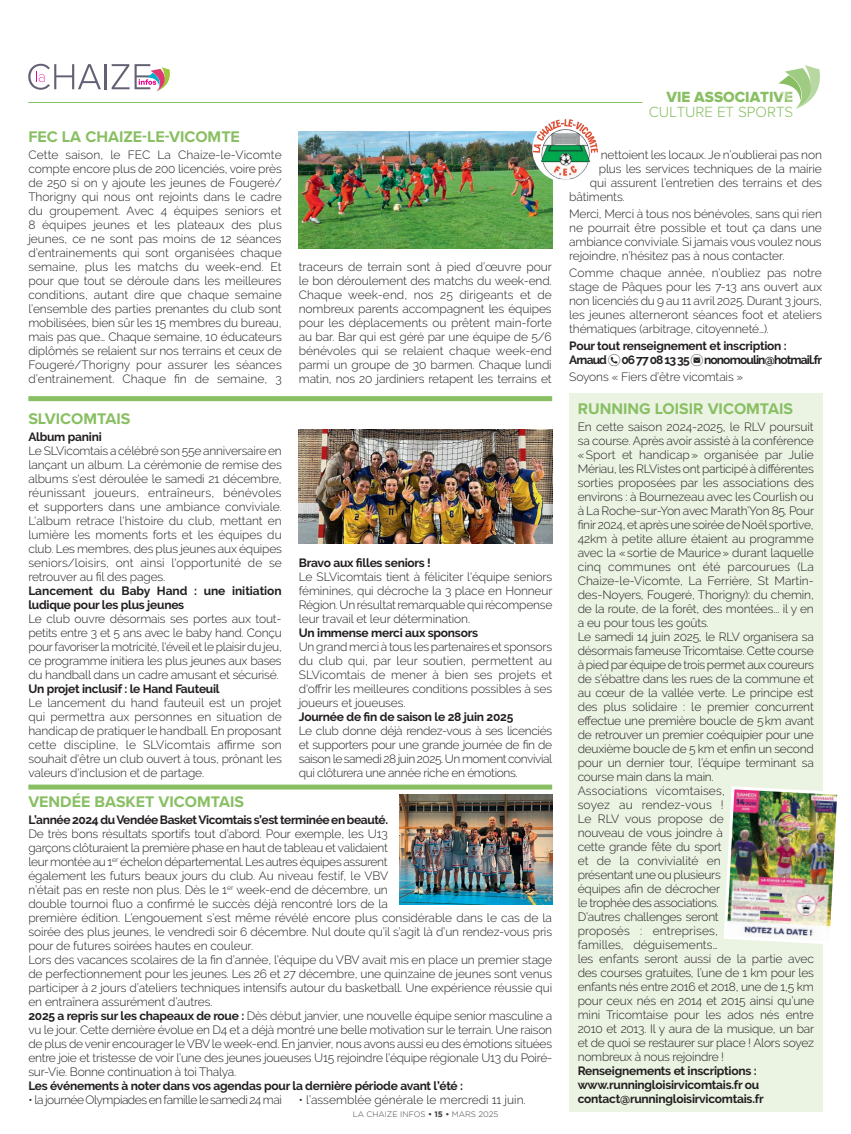
<style>
.page{position:relative;width:851px;height:1134px;background:#fff}
.page>*{position:absolute;margin:0;border:0;box-sizing:border-box;transform-origin:0 0}
.t1{font:700 16px "Proxima Nova";color:#89bf63}
.t2{font:300 15.3px "Proxima Nova A";color:#89bf63}
.t3{font:15.3px "Proxima Nova Extrabld";color:#89bf63}
.t4{font:300 12px/14px "Raleway";letter-spacing:-.015em;color:#231f20;text-align:justify}
.t5{font:700 12px/14px "Raleway";letter-spacing:-.02em;color:#231f20}
.t6{font:300 12px "Raleway";letter-spacing:-.04em;color:#231f20}
.t7{font:300 8px "Gotham";color:#3d3f40}
.s1{font-weight:700}
.s2{font-family:"typeecon";font-weight:400}
</style>
<div class="page">
<div style="left:28px;top:396px;width:524px;height:5px;background:#89bf63"></div>
<div style="left:28px;top:784px;width:524px;height:5px;background:#89bf63"></div>
<img style="left:299px;top:132px;width:253px;height:117px">
<img style="left:532px;top:119px;width:66px;height:60px">
<img style="left:299px;top:429px;width:253px;height:114px">
<div style="left:569px;top:393px;width:253px;height:718px;background:#ebf3e3"></div>
<img style="left:724px;top:785px;width:114px;height:161px">
<img style="left:399px;top:794px;width:153px;height:110px">
<hr style="left:28px;top:102px;width:614px;height:1px;background:#89bf63">
<svg style="left:778px;top:65px;width:42px;height:44px"></svg>
<hr style="left:104px;top:64px;width:3px;height:25px;background:#616173">
<svg style="left:28px;top:64px;width:73px;height:26px"></svg>
<svg style="left:112px;top:64px;width:58px;height:27px"></svg>
<h1 class="t1" style="left:28px;top:125px;width:213px">FEC LA CHAIZE-LE-VICOMTE</h1>
<p class="t4" style="left:28px;top:148px;width:255px">Cette saison, le FEC La Chaize-le-Vicomte compte encore plus de 200 licenciés, voire près de 250 si on y ajoute les jeunes de Fougeré/ Thorigny qui nous ont rejoints dans le cadre du groupement. Avec 4 équipes seniors et 8 équipes jeunes et les plateaux des plus jeunes, ce ne sont pas moins de 12 séances d’entrainements qui sont organisées chaque semaine, plus les matchs du week-end. Et pour que tout se déroule dans les meilleures conditions, autant dire que chaque semaine l’ensemble des parties prenantes du club sont mobilisées, bien sûr les 15 membres du bureau, mais pas que… Chaque semaine, 10 éducateurs diplômés se relaient sur nos terrains et ceux de Fougeré/Thorigny pour assurer les séances d’entrainement. Chaque fin de semaine, 3</p>
<h1 class="t1" style="left:28px;top:406px;width:103px">SLVICOMTAIS</h1>
<p class="t5" style="left:28px;top:429px;width:75px">Album panini</p>
<p class="t4" style="left:28px;top:443px;width:255px">Le SLVicomtais a célébré son 55e anniversaire en lançant un album. La cérémonie de remise des albums s'est déroulée le samedi 21 décembre, réunissant joueurs, entraîneurs, bénévoles et supporters dans une ambiance conviviale.<br>L'album retrace l'histoire du club, mettant en lumière les moments forts et les équipes du club. Les membres, des plus jeunes aux équipes seniors/loisirs, ont ainsi l'opportunité de se retrouver au fil des pages.</p>
<p class="t5" style="left:28px;top:583px;width:255px">Lancement du Baby Hand : une initiation ludique pour les plus jeunes</p>
<p class="t4" style="left:28px;top:611px;width:255px">Le club ouvre désormais ses portes aux tout&shy;petits entre 3 et 5 ans avec le baby hand. Conçu pour favoriser la motricité, l'éveil et le plaisir du jeu, ce programme initiera les plus jeunes aux bases du handball dans un cadre amusant et sécurisé.</p>
<p class="t5" style="left:28px;top:681px;width:193px">Un projet inclusif : le Hand Fauteuil</p>
<p class="t4" style="left:28px;top:695px;width:255px">Le lancement du hand fauteuil est un projet qui permettra aux personnes en situation de handicap de pratiquer le handball. En proposant cette discipline, le SLVicomtais affirme son souhait d'être un club ouvert à tous, prônant les valeurs d'inclusion et de partage.</p>
<p class="t4" style="left:299px;top:260px;width:255px">traceurs de terrain sont à pied d’œuvre pour le bon déroulement des matchs du week-end.<br>Chaque week-end, nos 25 dirigeants et de nombreux parents accompagnent les équipes pour les déplacements ou prêtent main-forte au bar. Bar qui est géré par une équipe de 5/6 bénévoles qui se relaient chaque week-end parmi un groupe de 30 barmen. Chaque lundi matin, nos 20 jardiniers retapent les terrains et</p>
<p class="t5" style="left:299px;top:555px;width:134px">Bravo aux filles seniors !</p>
<p class="t4" style="left:299px;top:569px;width:255px">Le SLVicomtais tient à féliciter l'équipe seniors féminines, qui décroche la 3 place en Honneur Région. Un résultat remarquable qui récompense leur travail et leur détermination.</p>
<p class="t5" style="left:299px;top:625px;width:181px">Un immense merci aux sponsors</p>
<p class="t4" style="left:299px;top:639px;width:255px">Un grand merci à tous les partenaires et sponsors du club qui, par leur soutien, permettent au SLVicomtais de mener à bien ses projets et d'offrir les meilleures conditions possibles à ses joueurs et joueuses.</p>
<p class="t5" style="left:299px;top:709px;width:216px">Journée de fin de saison le 28 juin 2025</p>
<p class="t4" style="left:299px;top:723px;width:255px">Le club donne déjà rendez-vous à ses licenciés et supporters pour une grande journée de fin de saison le samedi 28 juin 2025. Un moment convivial qui clôturera une année riche en émotions.</p>
<h1 class="t1" style="left:28px;top:790px;width:217px">VENDÉE BASKET VICOMTAIS</h1>
<p class="t5" style="left:28px;top:813px;width:361px">L’année 2024 du Vendée Basket Vicomtais s’est terminée en beauté.</p>
<p class="t4" style="left:28px;top:827px;width:525px;text-align:left">De très bons résultats sportifs tout d’abord. Pour exemple, les U13<br>garçons clôturaient la première phase en haut de tableau et validaient<br>leur montée au 1<sup>er</sup> échelon départemental. Les autres équipes assurent<br>également les futurs beaux jours du club. Au niveau festif, le VBV<br>n’était pas en reste non plus. Dès le 1<sup>er</sup> week-end de décembre, un<br>double tournoi fluo a confirmé le succès déjà rencontré lors de la<br>première édition. L’engouement s’est même révélé encore plus considérable dans le cas de la soirée des plus jeunes, le vendredi soir 6 décembre. Nul doute qu’il s’agit là d’un rendez-vous pris pour de futures soirées hautes en couleur.<br>Lors des vacances scolaires de la fin d’année, l’équipe du VBV avait mis en place un premier stage de perfectionnement pour les jeunes. Les 26 et 27 décembre, une quinzaine de jeunes sont venus participer à 2 jours d’ateliers techniques intensifs autour du basketball. Une expérience réussie qui en entraînera assurément d’autres.<br><span class="s1">2025 a repris sur les chapeaux de roue :</span> Dès début janvier, une nouvelle équipe senior masculine a vu le jour. Cette dernière évolue en D4 et a déjà montré une belle motivation sur le terrain. Une raison de plus de venir encourager le VBV le week-end. En janvier, nous avons aussi eu des émotions situées entre joie et tristesse de voir l’une des jeunes joueuses U15 rejoindre l’équipe régionale U13 du Poiré&shy;sur-Vie. Bonne continuation à toi Thalya.</p>
<p class="t5" style="left:28px;top:1079px;width:436px">Les événements à noter dans vos agendas pour la dernière période avant l’été :</p>
<p class="t6" style="left:28px;top:1093px;width:255px">• la journée Olympiades en famille le samedi 24 mai</p>
<p class="t4" style="left:299px;top:1093px;width:228px">• l’assemblée générale le mercredi 11 juin.</p>
<p class="t7" style="left:353px;top:1110px;width:147px">LA CHAIZE INFOS <span class="s1">• 15 •</span> MARS 2025</p>
<p class="t3" style="left:666px;top:89px;width:128px">VIE ASSOCIATIVE</p>
<p class="t2" style="left:648px;top:103px;width:146px">CULTURE ET SPORTS</p>
<p class="t4" style="left:600px;top:148px;width:223px">nettoient les locaux. Je n’oublierai pas non</p>
<p class="t4" style="left:598px;top:162px;width:224px">plus les services techniques de la mairie</p>
<p class="t4" style="left:589px;top:176px;width:233px">qui assurent l’entretien des terrains et des</p>
<p class="t4" style="left:569px;top:190px;width:57px">bâtiments.</p>
<p class="t4" style="left:569px;top:207px;width:254px">Merci, Merci à tous nos bénévoles, sans qui rien ne pourrait être possible et tout ça dans une ambiance conviviale. Si jamais vous voulez nous rejoindre, n’hésitez pas à nous contacter.</p>
<p class="t4" style="left:569px;top:266px;width:254px">Comme chaque année, n’oubliez pas notre stage de Pâques pour les 7-13 ans ouvert aux non licenciés du 9 au 11 avril 2025. Durant 3 jours, les jeunes alterneront séances foot et ateliers thématiques (arbitrage, citoyenneté…).</p>
<p class="t5" style="left:569px;top:339px;width:254px">Pour tout renseignement et inscription :<br>Arnaud <span class="s2">n</span> 06 77 08 13 35 <span class="s2">e</span> nonomoulin@hotmail.fr</p>
<p class="t4" style="left:569px;top:369px;width:175px">Soyons « Fiers d’être vicomtais »</p>
<h1 class="t1" style="left:577px;top:397px;width:217px">RUNNING LOISIR VICOMTAIS</h1>
<p class="t4" style="left:577px;top:420px;width:238px;text-align:left">En cette saison 2024-2025, le RLV poursuit sa course. Après avoir assisté à la conférence «Sport et handicap» organisée par Julie Mériau, les RLVistes ont participé à différentes sorties proposées par les associations des environs : à Bournezeau avec les Courlish ou à La Roche-sur-Yon avec Marath’Yon 85. Pour finir 2024, et après une soirée de Noël sportive, 42km à petite allure étaient au programme avec la «sortie de Maurice» durant laquelle cinq communes ont été parcourues (La Chaize-le-Vicomte, La Ferrière, St Martin&shy;des-Noyers, Fougeré, Thorigny): du chemin, de la route, de la forêt, des montées... il y en a eu pour tous les goûts.<br>Le samedi 14 juin 2025, le RLV organisera sa désormais fameuse Tricomtaise. Cette course à pied par équipe de trois permet aux coureurs de s’ébattre dans les rues de la commune et au cœur de la vallée verte. Le principe est des plus solidaire : le premier concurrent effectue une première boucle de 5km avant de retrouver un premier coéquipier pour une deuxième boucle de 5 km et enfin un second pour un dernier tour, l’équipe terminant sa course main dans la main.<br>Associations vicomtaises,<br>soyez au rendez-vous !<br>Le RLV vous propose de<br>nouveau de vous joindre à<br>cette grande fête du sport<br>et de la convivialité en<br>présentant une ou plusieurs<br>équipes afin de décrocher<br>le trophée des associations.<br>D’autres challenges seront<br>proposés : entreprises,<br>familles, déguisements…<br>les enfants seront aussi de la partie avec des courses gratuites, l’une de 1 km pour les enfants nés entre 2016 et 2018, une de 1,5 km pour ceux nés en 2014 et 2015 ainsi qu’une mini Tricomtaise pour les ados nés entre 2010 et 2013. Il y aura de la musique, un bar et de quoi se restaurer sur place ! Alors soyez nombreux à nous rejoindre !</p>
<p class="t5" style="left:577px;top:1064px;width:187px">Renseignements et inscriptions : www.runningloisirvicomtais.fr ou contact@runningloisirvicomtais.fr</p>
</div>
